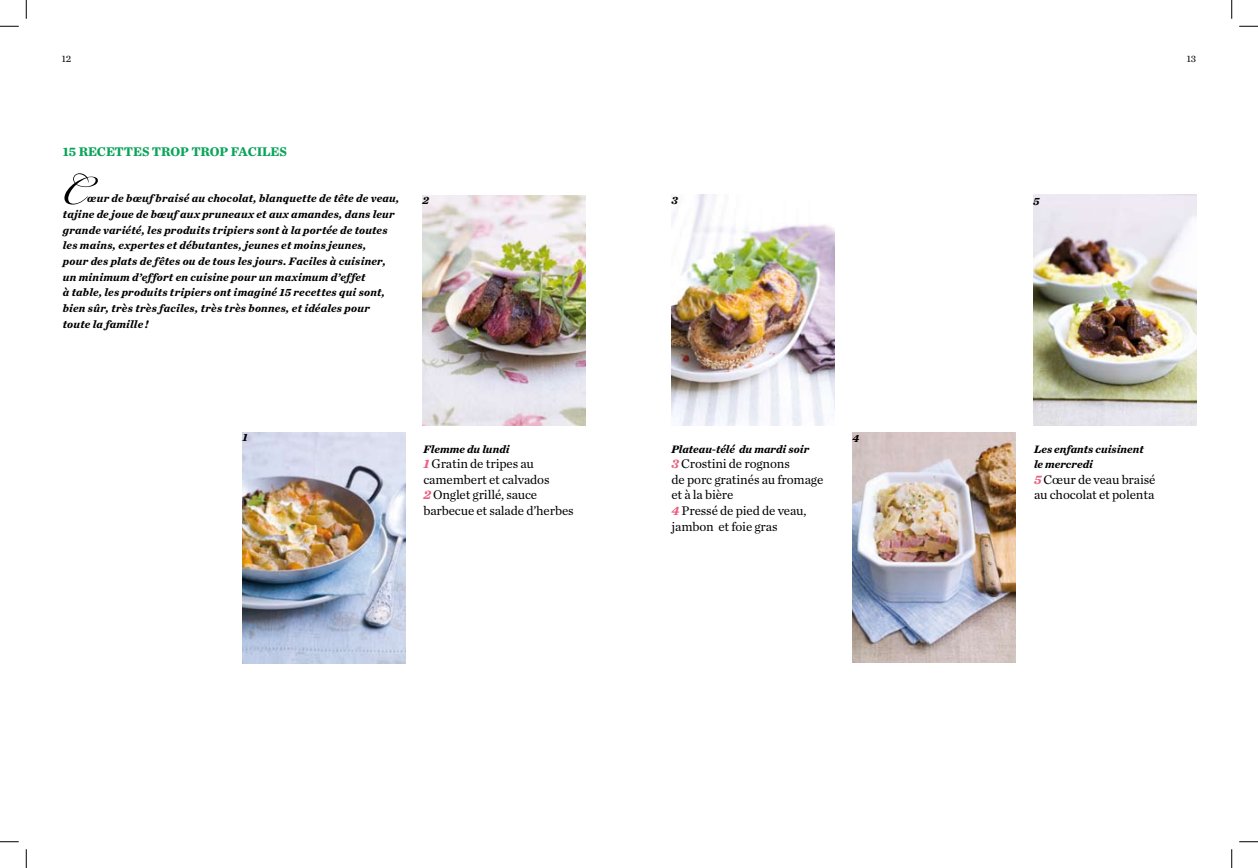
<style>
.page{position:relative;width:1258px;height:868px;background:#fff}
.page>*{position:absolute;margin:0;border:0;box-sizing:border-box;transform-origin:0 0}
.t1{font:62.5px "Bickham Script Pro";color:#000}
.t2{font:13.12px/15.6px "Chronicle Text G1";letter-spacing:-.01em;color:#000}
.t3{font:700 13.12px "Chronicle Text G1";letter-spacing:-.01em;color:#0aa459}
.t4{font:italic 700 11.25px/15.6px "Chronicle Text G1";letter-spacing:.02em;color:#000}
.t5{font:italic 700 11.25px "Chronicle Text G1";color:#000}
.t6{font:10px "Chronicle Text G1";color:#000}
.s1{font-weight:700;font-style:italic;color:#e96082}
</style>
<div class="page">
<img style="left:242px;top:432px;width:163px;height:231px">
<img style="left:422px;top:195px;width:163px;height:230px">
<img style="left:1033px;top:195px;width:163px;height:230px">
<img style="left:671px;top:195px;width:163px;height:230px">
<img style="left:852px;top:432px;width:163px;height:230px">
<svg style="left:0;top:25px;width:19px;height:2px"></svg>
<svg style="left:1239px;top:25px;width:18px;height:2px"></svg>
<svg style="left:0;top:841px;width:19px;height:1px"></svg>
<svg style="left:1239px;top:841px;width:18px;height:1px"></svg>
<svg style="left:25px;top:0;width:2px;height:19px"></svg>
<svg style="left:25px;top:849px;width:2px;height:18px"></svg>
<svg style="left:1231px;top:0;width:1px;height:19px"></svg>
<svg style="left:1231px;top:849px;width:1px;height:18px"></svg>
<p class="t6" style="left:62px;top:51px;width:11px">12</p>
<p class="t6" style="left:1186px;top:51px;width:11px">13</p>
<p class="t3" style="left:63px;top:140px;width:53px">15 RECETTES</p>
<p class="t3" style="left:152px;top:140px;width:11px">TROP</p>
<p class="t3" style="left:191px;top:140px;width:11px">TROP</p>
<p class="t3" style="left:231px;top:140px;width:35px">FACILES</p>
<h1 class="t1" style="left:63px;top:144px;width:26px">c</h1>
<p class="t4" style="left:63px;top:190px;width:338px;text-indent:24px">œur de bœuf braisé au chocolat, blanquette de tête de veau, tajine de joue de bœuf aux pruneaux et aux amandes, dans leur grande variété, les produits tripiers sont à la portée de toutes les mains, expertes et débutantes, jeunes et moins jeunes,<br>pour des plats de fêtes ou de tous les jours. Faciles à cuisiner, un minimum d’effort en cuisine pour un maximum d’effet<br>à table, les produits tripiers ont imaginé 15 recettes qui sont, bien sûr, très très faciles, très très bonnes, et idéales pour toute la famille !</p>
<p class="t4" style="left:422px;top:191px;width:8px">2</p>
<p class="t4" style="left:671px;top:192px;width:8px">3</p>
<p class="t4" style="left:1033px;top:192px;width:8px">5</p>
<p class="t4" style="left:242px;top:429px;width:7px">1</p>
<p class="t5" style="left:423px;top:439px;width:88px">Flemme du lundi</p>
<p class="t2" style="left:423px;top:455px;width:152px"><span class="s1">1</span> Gratin de tripes au camembert et calvados<br><span class="s1">2</span> Onglet grillé, sauce barbecue et salade d’herbes</p>
<p class="t5" style="left:671px;top:439px;width:139px">Plateau-télé du mardi soir</p>
<p class="t2" style="left:671px;top:455px;width:153px"><span class="s1">3</span> Crostini de rognons<br>de porc gratinés au fromage et à la bière<br><span class="s1">4</span> Pressé de pied de veau, jambon et foie gras</p>
<p class="t4" style="left:852px;top:429px;width:8px">4</p>
<p class="t4" style="left:1033px;top:440px;width:111px">Les enfants cuisinent le mercredi</p>
<p class="t2" style="left:1033px;top:471px;width:123px"><span class="s1">5</span> Cœur de veau braisé au chocolat et polenta</p>
</div>
